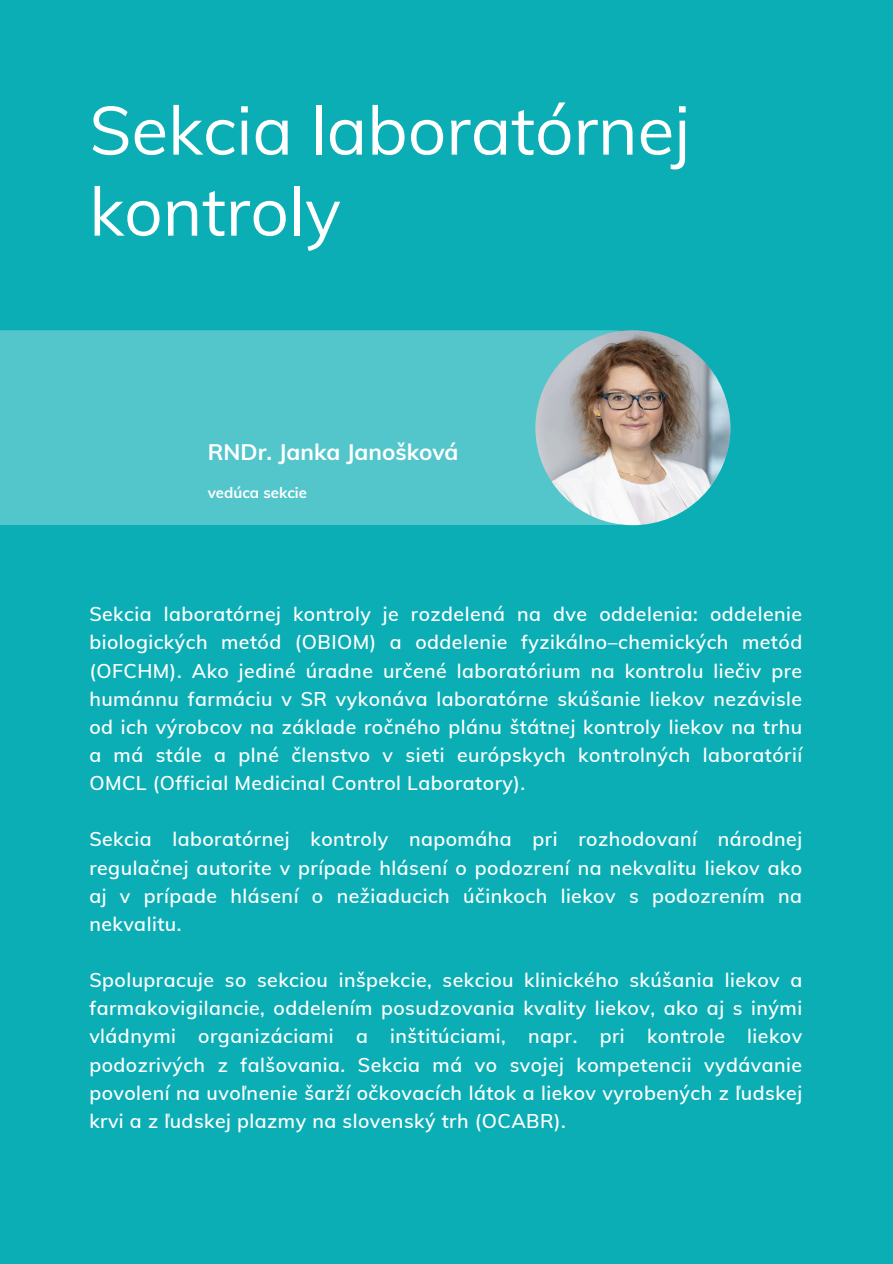
<style>
.page{position:relative;width:893px;height:1264px;background:#fff}
.page>*{position:absolute;margin:0;border:0;box-sizing:border-box;transform-origin:0 0}
.t1{font:67.5px/81px "Muli";color:#fff}
.t2{font:700 22.5px "Muli";color:#fff}
.t3{font:600 19.5px/28.2px "Muli";letter-spacing:.025em;color:#fff;text-align:justify}
.t4{font:700 15px "Muli";color:#fff}
</style>
<div class="page">
<div style="left:0;top:0;width:892px;height:1263px;background:#0baeb5"></div>
<div style="left:0;top:330px;width:730px;height:195px;background:#53c6cb"></div>
<img style="left:535px;top:330px;width:195px;height:195px;border-radius:50%">
<p class="t1" style="left:89px;top:89px;width:602px">Sekcia laboratórnej kontroly</p>
<p class="t2" style="left:208px;top:437px;width:252px">RNDr. Janka Janošková</p>
<h2 class="t4" style="left:208px;top:483px;width:101px">vedúca sekcie</h2>
<h3 class="t3" style="left:89px;top:600px;width:714px">Sekcia laboratórnej kontroly je rozdelená na dve oddelenia: oddelenie biologických metód (OBIOM) a oddelenie fyzikálno–chemických metód (OFCHM). Ako jediné úradne určené laboratórium na kontrolu liečiv pre humánnu farmáciu v SR vykonáva laboratórne skúšanie liekov nezávisle od ich výrobcov na základe ročného plánu štátnej kontroly liekov na trhu a má stále a plné členstvo v sieti európskych kontrolných laboratórií OMCL (Official Medicinal Control Laboratory).</h3>
<h3 class="t3" style="left:89px;top:825px;width:714px">Sekcia laboratórnej kontroly napomáha pri rozhodovaní národnej regulačnej autorite v prípade hlásení o podozrení na nekvalitu liekov ako aj v prípade hlásení o nežiaducich účinkoch liekov s podozrením na nekvalitu.</h3>
<h3 class="t3" style="left:89px;top:965px;width:714px">Spolupracuje so sekciou inšpekcie, sekciou klinického skúšania liekov a farmakovigilancie, oddelením posudzovania kvality liekov, ako aj s inými vládnymi organizáciami a inštitúciami, napr. pri kontrole liekov podozrivých z falšovania. Sekcia má vo svojej kompetencii vydávanie povolení na uvoľnenie šarží očkovacích látok a liekov vyrobených z ľudskej krvi a z ľudskej plazmy na slovenský trh (OCABR).</h3>
</div>
